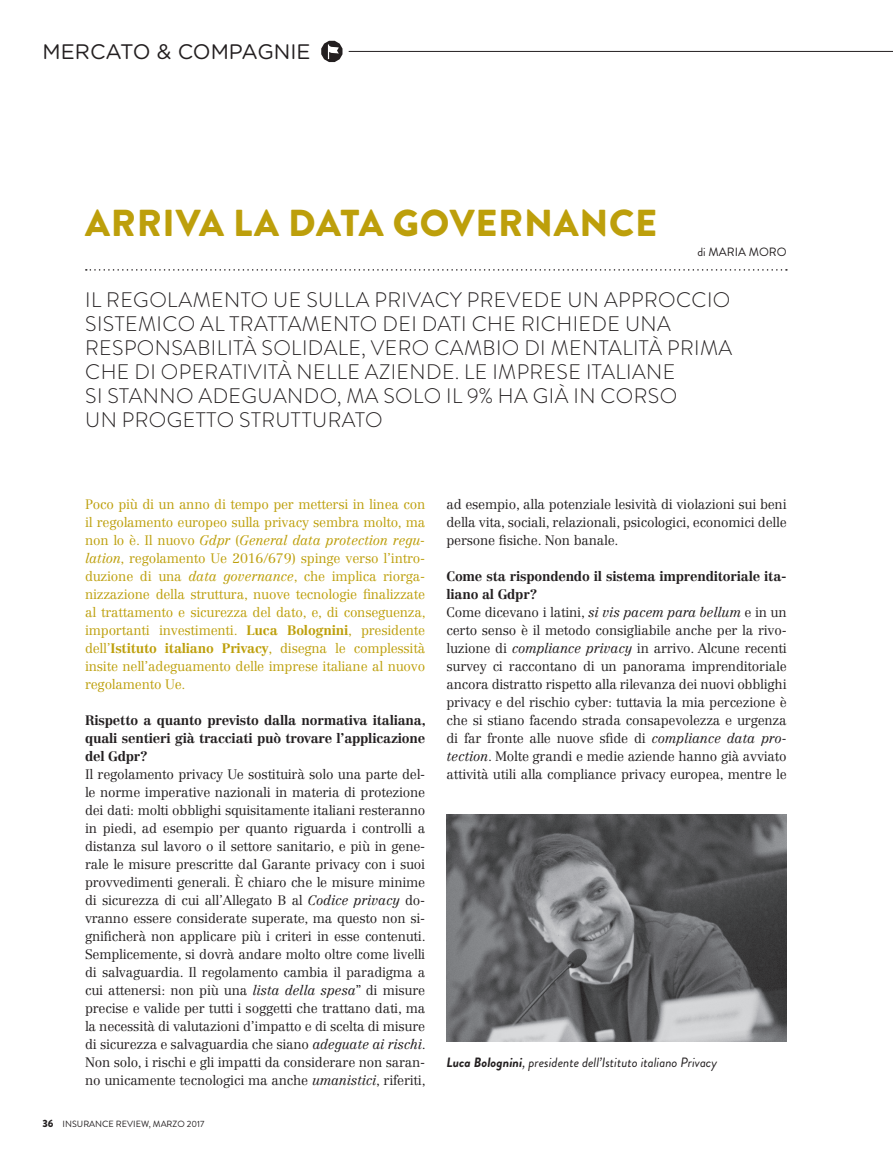
<style>
.page{position:relative;width:893px;height:1170px;background:#fff}
.page>*{position:absolute;margin:0;border:0;box-sizing:border-box;transform-origin:0 0}
.t1{font:900 37.5px "Brandon Grotesque";letter-spacing:.02em;color:#bd9f0b}
.t2{font:300 21px/24px "Brandon Grotesque";letter-spacing:.02em;color:#231f20}
.t3{font:21px "Gotham Rounded";color:#231f20}
.t4{font:300 13.5px/18px "Centennial LT Std";letter-spacing:-.015em;color:#231f20;text-align:justify}
.t5{font:300 13.5px/18px "Centennial LT Std";letter-spacing:-.015em;color:#bd9f0b;text-align:justify}
.t6{font:700 13.5px/18px "Centennial LT Std";letter-spacing:-.015em;color:#231f20;text-align:justify}
.t7{font:italic 13.5px "Brandon Grotesque";color:#231f20}
.t8{font:12px "Brandon Grotesque";color:#231f20}
.t9{font:9px "Brandon Grotesque";color:#231f20}
.s1{font-style:italic}
.s2{font-weight:700}
.s3{font-weight:900;font-size:10.5px}
</style>
<div class="page">
<svg style="left:321px;top:41px;width:21px;height:21px"></svg>
<hr style="left:349px;top:51px;width:544px;height:1px;background:#231f20">
<svg style="left:86px;top:269px;width:701px;height:1px"></svg>
<img style="left:446px;top:814px;width:341px;height:227px">
<p class="t3" style="left:43px;top:38px;width:270px">MERCATO &amp; COMPAGNIE</p>
<p class="t1" style="left:85px;top:196px;width:573px">ARRIVA LA DATA GOVERNANCE</p>
<p class="t8" style="left:697px;top:243px;width:91px">di MARIA MORO</p>
<p class="t2" style="left:85px;top:287px;width:648px">IL REGOLAMENTO UE SULLA PRIVACY PREVEDE UN APPROCCIO<br>SISTEMICO AL TRATTAMENTO DEI DATI CHE RICHIEDE UNA<br>RESPONSABILITÀ SOLIDALE, VERO CAMBIO DI MENTALITÀ PRIMA</p>
<p class="t2" style="left:85px;top:359px;width:592px">CHE DI OPERATIVITÀ NELLE AZIENDE. LE IMPRESE ITALIANE</p>
<p class="t2" style="left:85px;top:383px;width:594px">SI STANNO ADEGUANDO, MA SOLO IL 9% HA GIÀ IN CORSO</p>
<p class="t2" style="left:85px;top:407px;width:299px">UN PROGETTO STRUTTURATO</p>
<p class="t5" style="left:85px;top:495px;width:342px">Poco più di un anno di tempo per mettersi in linea con il regolamento europeo sulla privacy sembra molto, ma non lo è. Il nuovo <span class="s1">Gdpr</span> (<span class="s1">General data protection regu&shy;lation</span>, regolamento Ue 2016/679) spinge verso l’intro&shy;duzione di una <span class="s1">data governance</span>, che implica riorga&shy;nizzazione della struttura, nuove tecnologie finalizzate al trattamento e sicurezza del dato, e, di conseguenza, importanti investimenti. <span class="s2">Luca Bolognini</span>, presidente dell’<span class="s2">Istituto italiano Privacy</span>, disegna le complessità insite nell’adeguamento delle imprese italiane al nuovo regolamento Ue.</p>
<p class="t6" style="left:85px;top:710px;width:342px">Rispetto a quanto previsto dalla normativa italiana, quali sentieri già tracciati può trovare l’applicazione del Gdpr?</p>
<p class="t4" style="left:85px;top:765px;width:342px">Il regolamento privacy Ue sostituirà solo una parte del&shy;le norme imperative nazionali in materia di protezione dei dati: molti obblighi squisitamente italiani resteranno in piedi, ad esempio per quanto riguarda i controlli a distanza sul lavoro o il settore sanitario, e più in gene&shy;rale le misure prescritte dal Garante privacy con i suoi provvedimenti generali. È chiaro che le misure minime di sicurezza di cui all’Allegato B al <span class="s1">Codice privacy</span> do&shy;vranno essere considerate superate, ma questo non si&shy;gnificherà non applicare più i criteri in esse contenuti.<br>Semplicemente, si dovrà andare molto oltre come livelli di salvaguardia. Il regolamento cambia il paradigma a cui attenersi: non più una <span class="s1">lista della spesa</span>” di misure precise e valide per tutti i soggetti che trattano dati, ma la necessità di valutazioni d’impatto e di scelta di misure di sicurezza e salvaguardia che siano <span class="s1">adeguate ai rischi</span>.<br>Non solo, i rischi e gli impatti da considerare non saran&shy;no unicamente tecnologici ma anche <span class="s1">umanistici</span>, riferiti,</p>
<p class="t9" style="left:43px;top:1117px;width:163px"><span class="s3">36</span> INSURANCE REVIEW, MARZO 2017</p>
<p class="t4" style="left:446px;top:495px;width:342px">ad esempio, alla potenziale lesività di violazioni sui beni della vita, sociali, relazionali, psicologici, economici delle persone fisiche. Non banale.</p>
<p class="t6" style="left:446px;top:566px;width:342px">Come sta rispondendo il sistema imprenditoriale ita&shy;liano al Gdpr?</p>
<p class="t4" style="left:446px;top:603px;width:342px">Come dicevano i latini, <span class="s1">si vis pacem para bellum</span> e in un certo senso è il metodo consigliabile anche per la rivo&shy;luzione di <span class="s1">compliance privacy</span> in arrivo. Alcune recenti survey ci raccontano di un panorama imprenditoriale ancora distratto rispetto alla rilevanza dei nuovi obblighi privacy e del rischio cyber: tuttavia la mia percezione è che si stiano facendo strada consapevolezza e urgenza di far fronte alle nuove sfide di <span class="s1">compliance data pro&shy;tection</span>. Molte grandi e medie aziende hanno già avviato attività utili alla compliance privacy europea, mentre le</p>
<p class="t7" style="left:446px;top:1052px;width:272px"><span class="s2">Luca Bolognini</span>, presidente dell’Istituto italiano Privacy</p>
</div>
